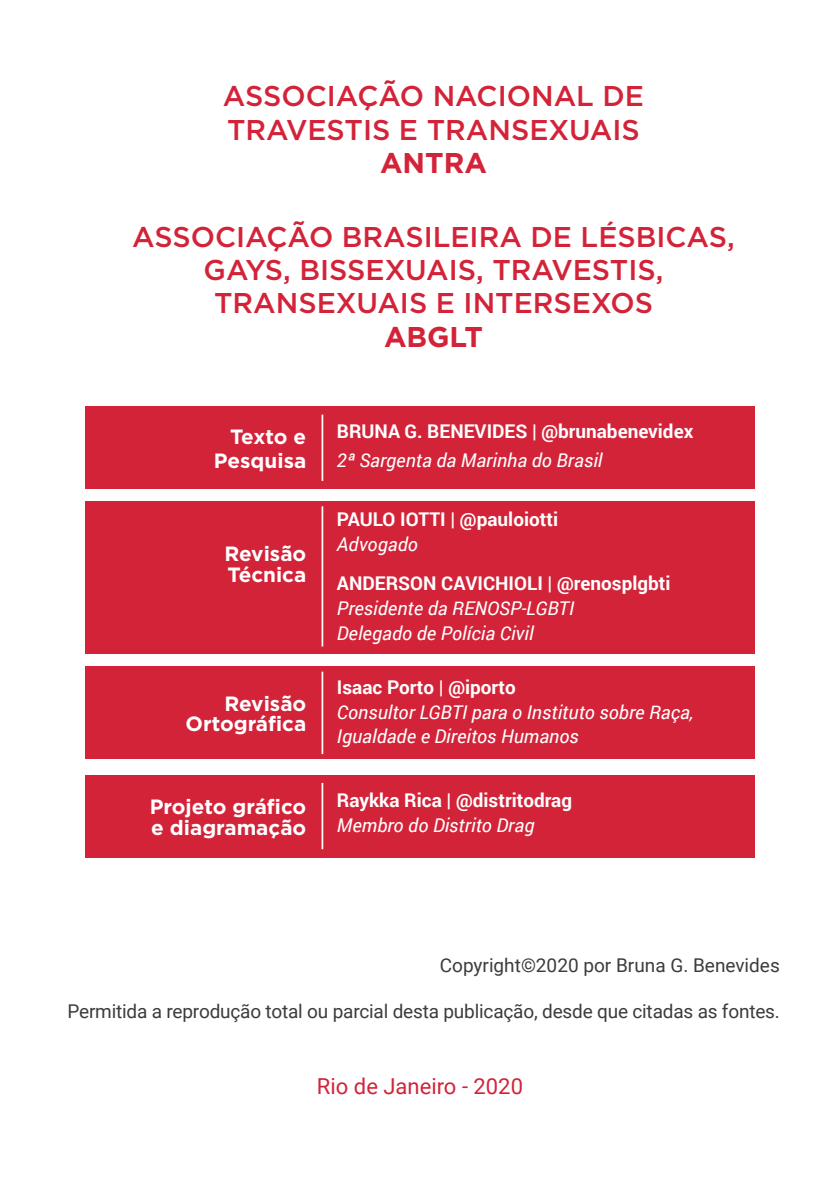
<style>
.page{position:relative;width:840px;height:1191px;background:#fff}
.page>*{position:absolute;margin:0;border:0;box-sizing:border-box;transform-origin:0 0}
.t1{font:500 28.6px/33.4px "Gotham";color:#d32339}
.t2{font:700 28.6px "Gotham";color:#d32339}
.t3{font:22px "Roboto";color:#d32339}
.t4{font:700 20.6px/20.6px "Gotham";color:#fff;text-align:right}
.t5{font:italic 19px/25px "Roboto";color:#fff}
.t6{font:700 19px "Roboto";color:#fff}
.t7{font:19px "Roboto";letter-spacing:-.01em;color:#3c3c3b}
</style>
<div class="page">
<div style="left:85px;top:406px;width:669px;height:83px;background:#d32339"></div>
<div style="left:85px;top:501px;width:669px;height:153px;background:#d32339"></div>
<div style="left:85px;top:775px;width:669px;height:82px;background:#d32339"></div>
<div style="left:85px;top:666px;width:669px;height:93px;background:#d32339"></div>
<hr style="left:321px;top:414px;width:2px;height:67px;background:#fff">
<hr style="left:321px;top:783px;width:2px;height:66px;background:#fff">
<hr style="left:321px;top:671px;width:2px;height:83px;background:#fff">
<hr style="left:321px;top:506px;width:2px;height:140px;background:#fff">
<h1 class="t1" style="left:223px;top:79px;width:422px">ASSOCIAÇÃO NACIONAL DE<br>TRAVESTIS E TRANSEXUAIS</h1>
<h1 class="t2" style="left:380px;top:144px;width:108px">ANTRA</h1>
<h1 class="t1" style="left:132px;top:219px;width:604px;text-align:center">ASSOCIAÇÃO BRASILEIRA DE LÉSBICAS,<br>GAYS, BISSEXUAIS, TRAVESTIS,<br>TRANSEXUAIS E INTERSEXOS</h1>
<h1 class="t2" style="left:384px;top:317px;width:100px">ABGLT</h1>
<p class="t4" style="left:214px;top:424px;width:94px;line-height:24px">Texto e<br>Pesquisa</p>
<p class="t4" style="left:224px;top:543px;width:83px;text-align:left">Revisão<br>Técnica</p>
<p class="t4" style="left:185px;top:693px;width:122px">Revisão<br>Ortográfica</p>
<p class="t4" style="left:150px;top:796px;width:158px;text-align:left">Projeto gráfico e diagramação</p>
<p class="t6" style="left:337px;top:418px;width:358px">BRUNA G. BENEVIDES | @brunabenevidex</p>
<p class="t5" style="left:337px;top:447px;width:267px">2ª Sargenta da Marinha do Brasil</p>
<p class="t6" style="left:337px;top:505px;width:222px">PAULO IOTTI | @pauloiotti</p>
<p class="t5" style="left:337px;top:531px;width:82px">Advogado</p>
<p class="t6" style="left:337px;top:570px;width:335px">ANDERSON CAVICHIOLI | @renosplgbti</p>
<p class="t5" style="left:337px;top:595px;width:238px">Presidente da RENOSP-LGBTI<br>Delegado de Polícia Civil</p>
<p class="t6" style="left:337px;top:673px;width:180px">Isaac Porto | @iporto</p>
<p class="t5" style="left:337px;top:698px;width:358px">Consultor LGBTI para o Instituto sobre Raça,<br>Igualdade e Direitos Humanos</p>
<p class="t6" style="left:337px;top:787px;width:237px">Raykka Rica | @distritodrag</p>
<p class="t5" style="left:337px;top:812px;width:199px">Membro do Distrito Drag</p>
<p class="t7" style="left:439px;top:952px;width:341px">Copyright©2020 por Bruna G. Benevides</p>
<p class="t7" style="left:67px;top:997px;width:713px">Permitida a reprodução total ou parcial desta publicação, desde que citadas as fontes.</p>
<p class="t3" style="left:317px;top:1070px;width:207px">Rio de Janeiro - 2020</p>
</div>
